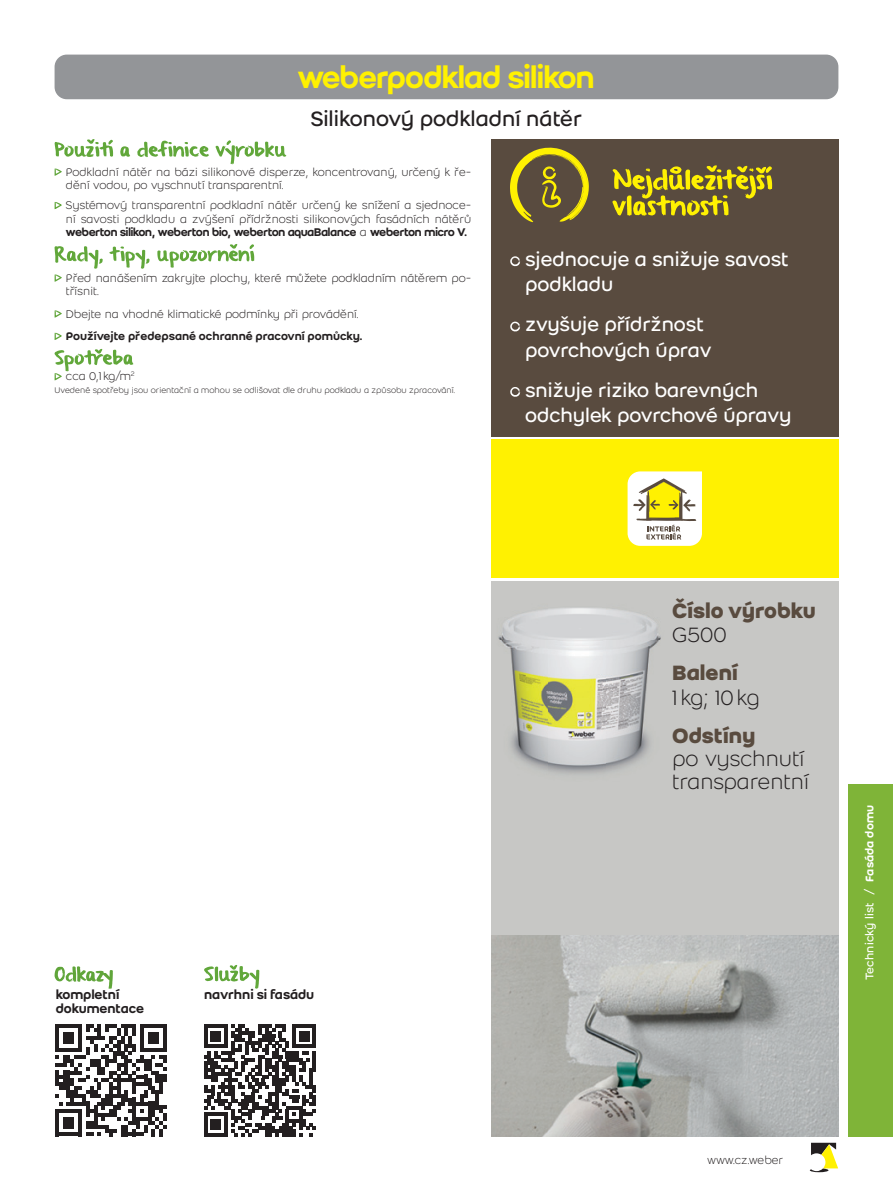
<style>
.page{position:relative;width:893px;height:1191px;background:#fff}
.page>*{position:absolute;margin:0;border:0;box-sizing:border-box;transform-origin:0 0}
.t1{font:33.07px "Weber Name";color:#fff101}
.t2{font:300 22.75px/22.8px "Weber";color:#231f20}
.t3{font:700 22.75px "Weber";color:#594b3f}
.t4{font:22.75px "Weber";color:#231f20}
.t5{font:21px/25.2px "Weber";color:#fff}
.t6{font:500 14px/14px "Weber";letter-spacing:-.005em;color:#231f20}
.t7{font:300 12.25px/13.5px "Weber";color:#231f20}
.t8{font:12.25px "Weber Name";color:#231f20}
.t9{font:500 12.25px "Weber";color:#231f20}
.t10{font:12.25px "Weber";letter-spacing:.01em;color:#fff}
.t11{font:300 8.92px "Weber";color:#231f20}
.s1{font-family:"Weber";font-weight:300}
.s2{font-weight:500}
</style>
<div class="page">
<div style="left:848px;top:784px;width:45px;height:352px;background:#7fb438"></div>
<div style="left:491px;top:139px;width:347px;height:298px;background:#594b3f"></div>
<div style="left:491px;top:580px;width:347px;height:355px;background:#c7c7c5"></div>
<div style="left:491px;top:439px;width:347px;height:139px;background:#fff101"></div>
<svg style="left:510px;top:148px;width:79px;height:74px"></svg>
<svg style="left:612px;top:165px;width:160px;height:51px"></svg>
<svg style="left:810px;top:1142px;width:28px;height:30px"></svg>
<svg style="left:55px;top:139px;width:232px;height:37px"></svg>
<svg style="left:55px;top:202px;width:7px;height:7px"></svg>
<svg style="left:55px;top:244px;width:199px;height:38px"></svg>
<svg style="left:55px;top:310px;width:7px;height:8px"></svg>
<svg style="left:55px;top:333px;width:7px;height:7px"></svg>
<svg style="left:55px;top:349px;width:78px;height:31px"></svg>
<img style="left:498px;top:608px;width:163px;height:166px">
<svg style="left:55px;top:1024px;width:112px;height:112px"></svg>
<svg style="left:510px;top:256px;width:10px;height:10px"></svg>
<svg style="left:510px;top:322px;width:10px;height:9px"></svg>
<svg style="left:510px;top:387px;width:10px;height:10px"></svg>
<svg style="left:628px;top:471px;width:74px;height:75px"></svg>
<div style="left:55px;top:55px;width:783px;height:44px;background:#939598;border-radius:12px"></div>
<img style="left:491px;top:935px;width:347px;height:201px">
<svg style="left:204px;top:1024px;width:112px;height:112px"></svg>
<svg style="left:204px;top:965px;width:55px;height:23px"></svg>
<svg style="left:55px;top:966px;width:58px;height:23px"></svg>
<h1 class="t1" style="left:298px;top:65px;width:298px">-podklad silikon</h1>
<h2 class="t4" style="left:311px;top:111px;width:273px">Silikonový podkladní nátěr</h2>
<p class="t7" style="left:66px;top:166px;width:407px">Podkladní nátěr na bázi silikonové disperze, koncentrovaný, určený k ře&shy;dění vodou, po vyschnutí transparentní.</p>
<p class="t7" style="left:66px;top:199px;width:407px">Systémový transparentní podkladní nátěr určený ke snížení a sjednoce&shy;ní savosti podkladu a zvýšení přídržnosti silikonových fasádních nátěrů</p>
<p class="t8" style="left:66px;top:228px;width:403px">weberton silikon, weberton bio, weberton aquaBalance <span class="s1">a</span> weberton micro V.</p>
<p class="t7" style="left:66px;top:272px;width:407px">Před nanášením zakryjte plochy, které můžete podkladním nátěrem po&shy;třísnit.</p>
<p class="t7" style="left:66px;top:308px;width:294px">Dbejte na vhodné klimatické podmínky při provádění.</p>
<p class="t9" style="left:66px;top:331px;width:298px">Používejte předepsané ochranné pracovní pomůcky.</p>
<p class="t7" style="left:66px;top:370px;width:70px">cca 0,1 kg/m<sup>2</sup></p>
<p class="t11" style="left:55px;top:387px;width:402px">Uvedené spotřeby jsou orientační a mohou se odlišovat dle druhu podkladu a způsobu zpracování.</p>
<h3 class="t5" style="left:525px;top:248px;width:265px">sjednocuje a snižuje savost podkladu</h3>
<h3 class="t5" style="left:525px;top:313px;width:188px">zvyšuje přídržnost povrchových úprav</h3>
<h3 class="t5" style="left:525px;top:379px;width:268px">snižuje riziko barevných odchylek povrchové úpravy</h3>
<p class="t6" style="left:56px;top:988px;width:90px">kompletní dokumentace</p>
<p class="t6" style="left:204px;top:988px;width:112px">navrhni si fasádu</p>
<h2 class="t3" style="left:672px;top:602px;width:145px">Číslo výrobku</h2>
<h2 class="t2" style="left:672px;top:625px;width:56px">G500</h2>
<h2 class="t3" style="left:672px;top:664px;width:67px">Balení</h2>
<h2 class="t2" style="left:672px;top:687px;width:89px">1 kg; 10 kg</h2>
<h2 class="t3" style="left:672px;top:727px;width:85px">Odstíny</h2>
<h2 class="t2" style="left:672px;top:749px;width:138px">po vyschnutí transparentní</h2>
<p class="t10" style="left:865px;top:980px;width:177px;rotate:-90deg">Technický list / <span class="s2">Fasáda domu</span></p>
<p class="t7" style="left:707px;top:1154px;width:78px">www.cz.weber</p>
</div>
